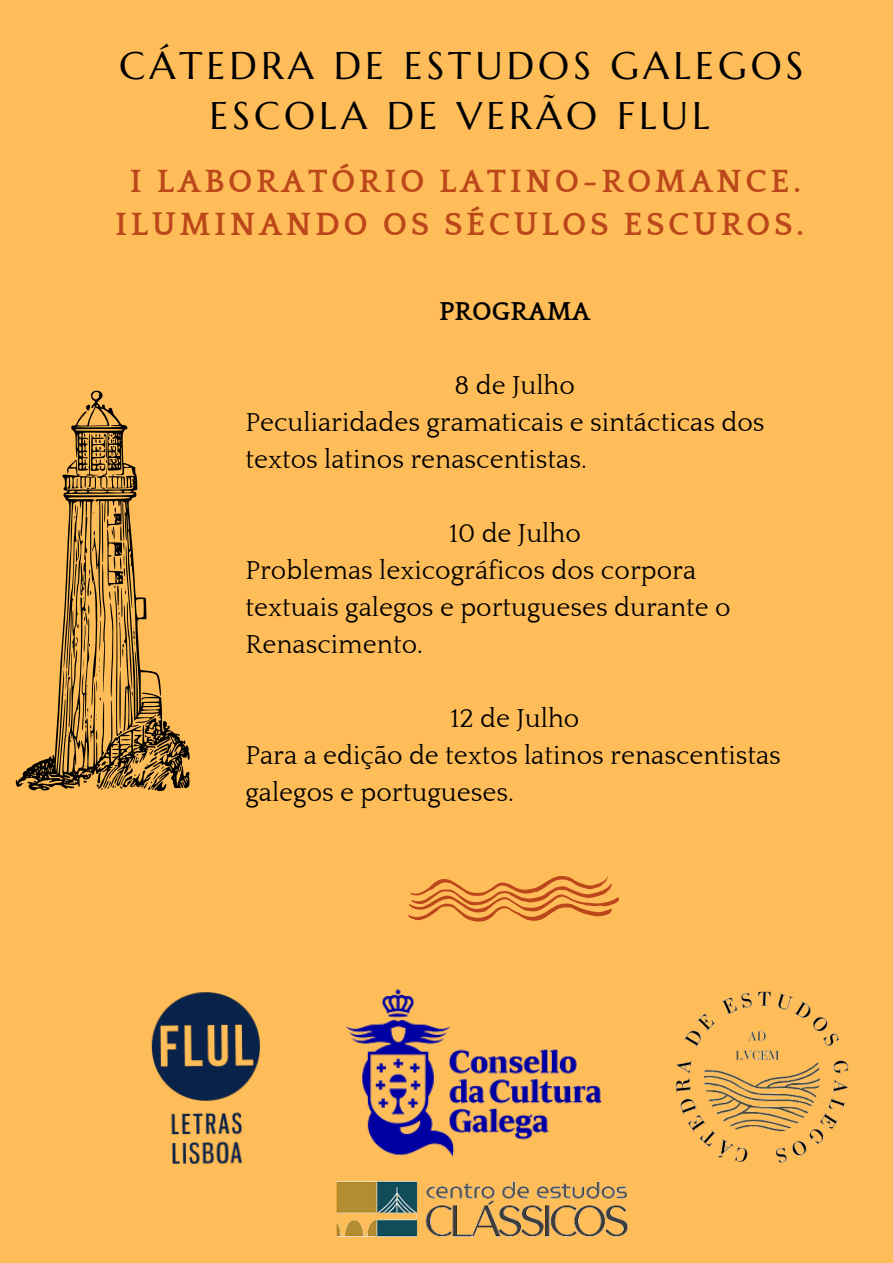
<style>
.page{position:relative;width:893px;height:1263px;background:#ffbd59}
.page>*{position:absolute;margin:0;border:0;box-sizing:border-box;transform-origin:0 0}
.t1{font:38.47px/50.1px "Marcellus";letter-spacing:.105em;color:#000;text-align:center}
.t2{font:700 33.08px/43.1px "Quattrocento";letter-spacing:.105em;color:#bb471a;text-align:center}
.t3{font:26.55px/37px "Quattrocento";color:#000}
.t4{font:700 26.55px "Quattrocento";color:#000}
</style>
<div class="page">
<svg style="left:15px;top:390px;width:175px;height:401px"></svg>
<svg style="left:408px;top:876px;width:211px;height:45px"></svg>
<img style="left:336px;top:1181px;width:293px;height:56px">
<img style="left:151px;top:992px;width:109px;height:172px">
<img style="left:346px;top:989px;width:256px;height:168px">
<img style="left:675px;top:991px;width:174px;height:172px">
<p class="t1" style="left:119px;top:41px;width:685px">CÁTEDRA DE ESTUDOS GALEGOS<br>ESCOLA DE VERÃO FLUL</p>
<h2 class="t2" style="left:115px;top:161px;width:690px">I LABORATÓRIO LATINO-ROMANCE.<br>ILUMINANDO OS SÉCULOS ESCUROS.</h2>
<p class="t4" style="left:439px;top:298px;width:153px">PROGRAMA</p>
<p class="t3" style="left:245px;top:368px;width:520px;text-indent:209px">8 de Julho<br>Peculiaridades gramaticais e sintácticas dos textos latinos renascentistas.</p>
<p class="t3" style="left:245px;top:516px;width:487px;text-indent:203px">10 de Julho<br>Problemas lexicográficos dos corpora textuais galegos e portugueses durante o<br>Renascimento.</p>
<p class="t3" style="left:245px;top:701px;width:537px;text-indent:205px">12 de Julho<br>Para a edição de textos latinos renascentistas galegos e portugueses.</p>
</div>
